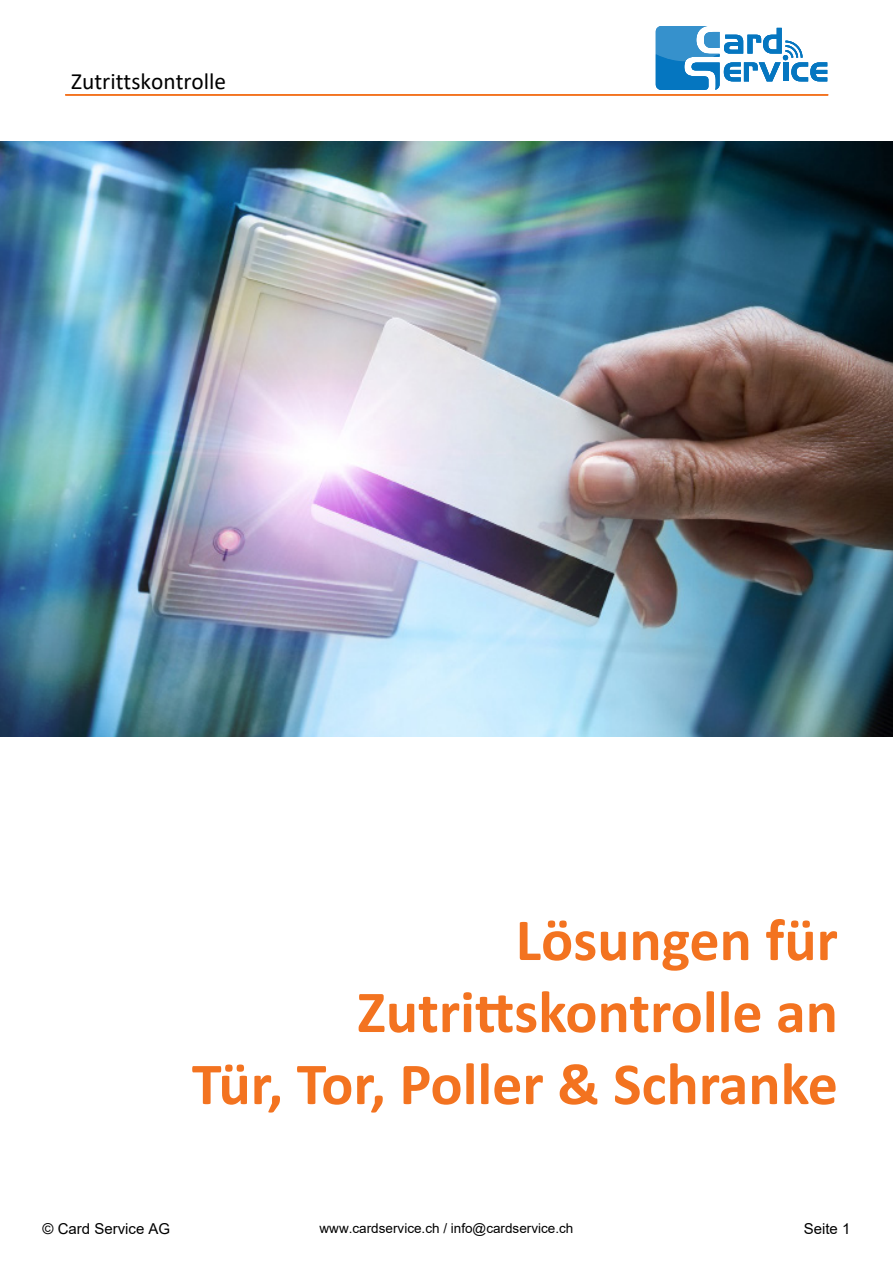
<style>
.page{position:relative;width:893px;height:1263px;background:#fff}
.page>*{position:absolute;margin:0;border:0;box-sizing:border-box;transform-origin:0 0}
.t1{font:700 60px/72px "Calibri";color:#f37320;text-align:right}
.t2{font:23.4px "Calibri";color:#000}
.t3{font:15px "Arial";color:#000}
.t4{font:13.5px "Arial";color:#000}
</style>
<div class="page">
<img style="left:0;top:141px;width:893px;height:596px">
<hr style="left:65px;top:94px;width:763px;height:2px;background:#f37320">
<svg style="left:656px;top:26px;width:171px;height:64px"></svg>
<p class="t2" style="left:71px;top:65px;width:156px">Zutrittskontrolle</p>
<p class="t1" style="left:192px;top:909px;width:648px">Lösungen für<br>Zutrittskontrolle an<br>Tür, Tor, Poller &amp; Schranke</p>
<p class="t3" style="left:43px;top:1223px;width:129px">© Card Service AG</p>
<p class="t4" style="left:320px;top:1223px;width:255px">www.cardservice.ch / info@cardservice.ch</p>
<p class="t3" style="left:804px;top:1223px;width:48px">Seite 1</p>
</div>
